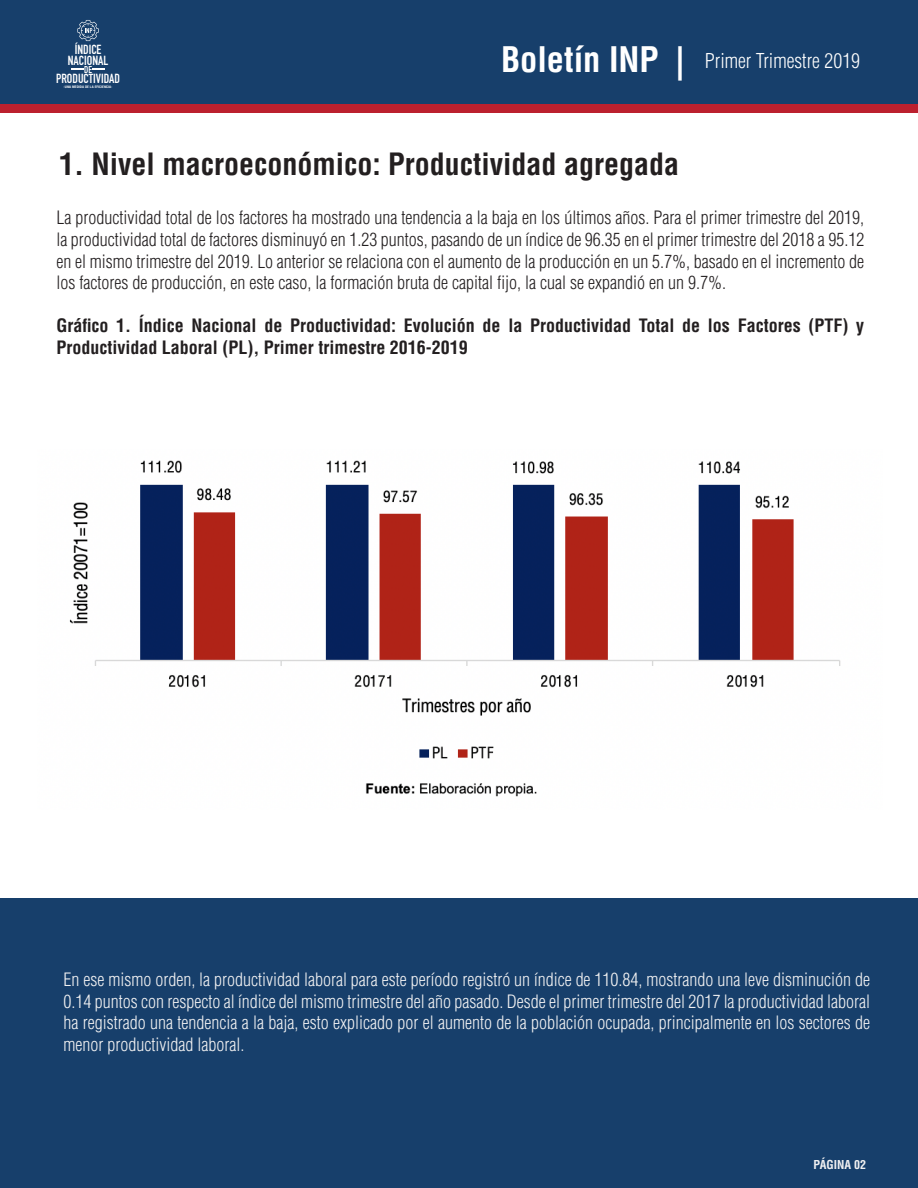
<style>
.page{position:relative;width:918px;height:1188px;background:#fff}
.page>*{position:absolute;margin:0;border:0;box-sizing:border-box;transform-origin:0 0}
.t1{font:700 condensed 30px "Helvetica LT Std";color:#231f20}
.t2{font:300 condensed 19.95px "Helvetica LT Std";color:#fff}
.t3{font:300 condensed 18px/21.6px "Helvetica LT Std";color:#231f20;text-align:justify}
.t4{font:300 condensed 18px/21.6px "Helvetica LT Std";color:#f1f1f2;text-align:justify}
.t5{font:700 condensed 18px/21.6px "Helvetica LT Std";color:#231f20}
.t6{font:700 13.05px/10.8px "DIN Condensed";color:#fff;text-align:center}
.t7{font:700 condensed 12px "Helvetica LT Std";color:#f1f1f2}
.t8{font:700 9.75px "DIN Condensed";color:#fff}
.t9{font:700 condensed 3.3px "Helvetica LT Std";letter-spacing:.01em;color:#fff;scale:1.09 1}
.s1{font-weight:700;font-size:34.35px}
</style>
<div class="page">
<div style="left:0;top:898px;width:918px;height:290px;background:#173f6b"></div>
<div style="left:0;top:0;width:918px;height:105px;background:#173f6b"></div>
<div style="left:0;top:105px;width:918px;height:8px;background:#bc202e"></div>
<svg style="left:77px;top:20px;width:22px;height:21px"></svg>
<svg style="left:71px;top:68px;width:13px;height:2px"></svg>
<svg style="left:93px;top:68px;width:12px;height:2px"></svg>
<img style="left:69px;top:460px;width:772px;height:337px">
<p class="t6" style="left:68px;top:44px;width:42px">ÍNDICE<br>NACIONAL</p>
<p class="t6" style="left:56px;top:73px;width:65px">PRODUCTIVIDAD</p>
<p class="t8" style="left:84px;top:63px;width:9px">DE</p>
<p class="t9" style="left:64px;top:84px;width:46px">-UNA MEDIDA DE LA EFICIENCIA-</p>
<p class="t2" style="left:501px;top:48px;width:361px"><span class="s1">Boletín INP |</span> Primer Trimestre 2019</p>
<h1 class="t1" style="left:59px;top:146px;width:621px">1. Nivel macroeconómico: Productividad agregada</h1>
<p class="t3" style="left:56px;top:207px;width:809px">La productividad total de los factores ha mostrado una tendencia a la baja en los últimos años. Para el primer trimestre del 2019, la productividad total de factores disminuyó en 1.23 puntos, pasando de un índice de 96.35 en el primer trimestre del 2018 a 95.12 en el mismo trimestre del 2019. Lo anterior se relaciona con el aumento de la producción en un 5.7%, basado en el incremento de los factores de producción, en este caso, la formación bruta de capital fijo, la cual se expandió en un 9.7%.</p>
<p class="t5" style="left:56px;top:315px;width:809px">Gráfico 1. Índice Nacional de Productividad: Evolución de la Productividad Total de los Factores (PTF) y<br>Productividad Laboral (PL), Primer trimestre 2016-2019</p>
<p class="t4" style="left:64px;top:969px;width:808px">En ese mismo orden, la productividad laboral para este período registró un índice de 110.84, mostrando una leve disminución de 0.14 puntos con respecto al índice del mismo trimestre del año pasado. Desde el primer trimestre del 2017 la productividad laboral ha registrado una tendencia a la baja, esto explicado por el aumento de la población ocupada, principalmente en los sectores de menor productividad laboral.</p>
<p class="t7" style="left:814px;top:1157px;width:54px">PÁGINA 02</p>
</div>
